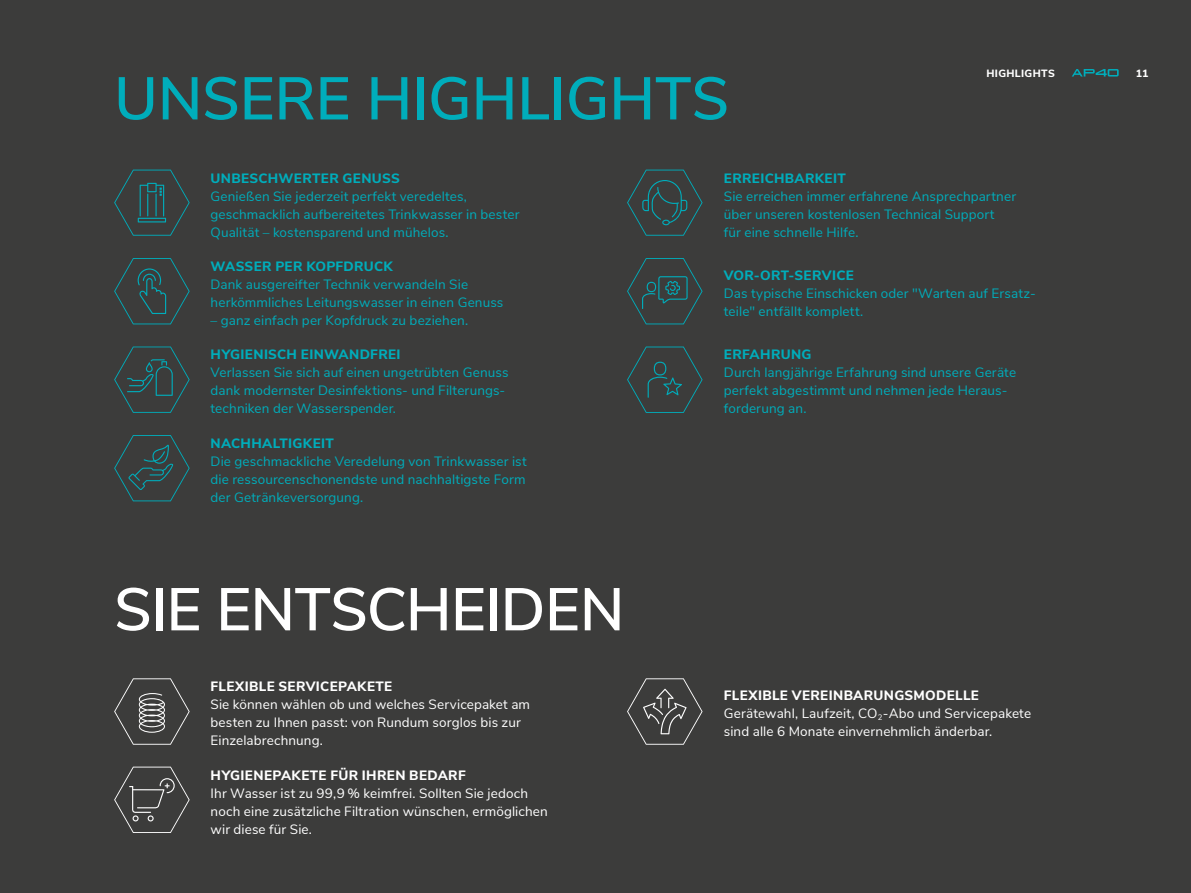
<style>
.page{position:relative;width:1191px;height:893px;background:#3c3c3b}
.page>*{position:absolute;margin:0;border:0;box-sizing:border-box;transform-origin:0 0}
.t1{font:600 60px "Nunito Sans";color:#00adbb}
.t2{font:600 60px "Nunito Sans";letter-spacing:-.01em;color:#fff}
.t3{font:13.5px/18px "Nunito Sans";letter-spacing:.01em;color:#00adbb}
.t4{font:13.5px/18px "Nunito Sans";letter-spacing:.01em;color:#fff}
.t5{font:800 13.5px "Nunito Sans";letter-spacing:.025em;color:#00adbb}
.t6{font:800 13.5px "Nunito Sans";letter-spacing:.03em;color:#fff}
.t7{font:800 10.5px "Nunito Sans";letter-spacing:.035em;color:#fff}
.s1{font-weight:800}
</style>
<div class="page">
<svg style="left:114px;top:767px;width:76px;height:66px"></svg>
<svg style="left:114px;top:347px;width:76px;height:66px"></svg>
<svg style="left:627px;top:258px;width:75px;height:66px"></svg>
<svg style="left:627px;top:347px;width:75px;height:66px"></svg>
<svg style="left:114px;top:678px;width:76px;height:67px"></svg>
<svg style="left:114px;top:258px;width:76px;height:66px"></svg>
<svg style="left:114px;top:170px;width:76px;height:66px"></svg>
<svg style="left:114px;top:435px;width:76px;height:66px"></svg>
<svg style="left:627px;top:170px;width:75px;height:66px"></svg>
<svg style="left:627px;top:678px;width:75px;height:67px"></svg>
<svg style="left:1072px;top:69px;width:46px;height:8px"></svg>
<h1 class="t1" style="left:114px;top:55px;width:616px">UNSERE HIGHLIGHTS</h1>
<p class="t7" style="left:986px;top:65px;width:70px">HIGHLIGHTS</p>
<p class="t7" style="left:1135px;top:65px;width:14px">11</p>
<p class="t5" style="left:211px;top:168px;width:191px">UNBESCHWERTER GENUSS</p>
<p class="t3" style="left:211px;top:186px;width:310px">Genießen Sie jederzeit perfekt veredeltes, geschmacklich aufbereitetes Trinkwasser in bester<br>Qualität – kostensparend und mühelos.</p>
<p class="t5" style="left:211px;top:256px;width:183px">WASSER PER KOPFDRUCK</p>
<p class="t3" style="left:211px;top:274px;width:294px">Dank ausgereifter Technik verwandeln Sie herkömmliches Leitungswasser in einen Genuss</p>
<p class="t3" style="left:211px;top:310px;width:259px">– ganz einfach per Kopfdruck zu beziehen.</p>
<p class="t5" style="left:211px;top:345px;width:191px">HYGIENISCH EINWANDFREI</p>
<p class="t3" style="left:211px;top:363px;width:299px">Verlassen Sie sich auf einen ungetrübten Genuss dank modernster Desinfektions- und Filterungs&shy;techniken der Wasserspender.</p>
<p class="t5" style="left:211px;top:433px;width:125px">NACHHALTIGKEIT</p>
<p class="t3" style="left:211px;top:451px;width:318px;text-align:justify">Die geschmackliche Veredelung von Trinkwasser ist die ressourcenschonendste und nachhaltigste Form der Getränkeversorgung.</p>
<h1 class="t2" style="left:114px;top:566px;width:512px">SIE ENTSCHEIDEN</h1>
<p class="t5" style="left:724px;top:168px;width:123px">ERREICHBARKEIT</p>
<p class="t3" style="left:724px;top:186px;width:294px">Sie erreichen immer erfahrene Ansprechpartner über unseren kostenlosen Technical Support<br>für eine schnelle Hilfe.</p>
<p class="t5" style="left:724px;top:265px;width:131px">VOR-ORT-SERVICE</p>
<p class="t3" style="left:724px;top:283px;width:313px">Das typische Einschicken oder "Warten auf Ersatz&shy;teile" entfällt komplett.</p>
<p class="t5" style="left:724px;top:345px;width:89px">ERFAHRUNG</p>
<p class="t3" style="left:724px;top:363px;width:294px">Durch langjährige Erfahrung sind unsere Geräte perfekt abgestimmt und nehmen jede Heraus&shy;forderung an.</p>
<p class="t6" style="left:211px;top:677px;width:183px">FLEXIBLE SERVICEPAKETE</p>
<p class="t4" style="left:211px;top:695px;width:321px">Sie können wählen ob und welches Servicepaket am besten zu Ihnen passt: von Rundum sorglos bis zur<br>Einzelabrechnung.</p>
<p class="t4" style="left:724px;top:686px;width:309px"><span class="s1">FLEXIBLE VEREINBARUNGSMODELLE<br></span>Gerätewahl, Laufzeit, CO<sub>2</sub>-Abo und Servicepakete sind alle 6 Monate einvernehmlich änderbar.</p>
<p class="t6" style="left:211px;top:765px;width:257px">HYGIENEPAKETE FÜR IHREN BEDARF</p>
<p class="t4" style="left:211px;top:783px;width:339px">Ihr Wasser ist zu 99,9 % keimfrei. Sollten Sie jedoch noch eine zusätzliche Filtration wünschen, ermöglichen wir diese für Sie.</p>
</div>
